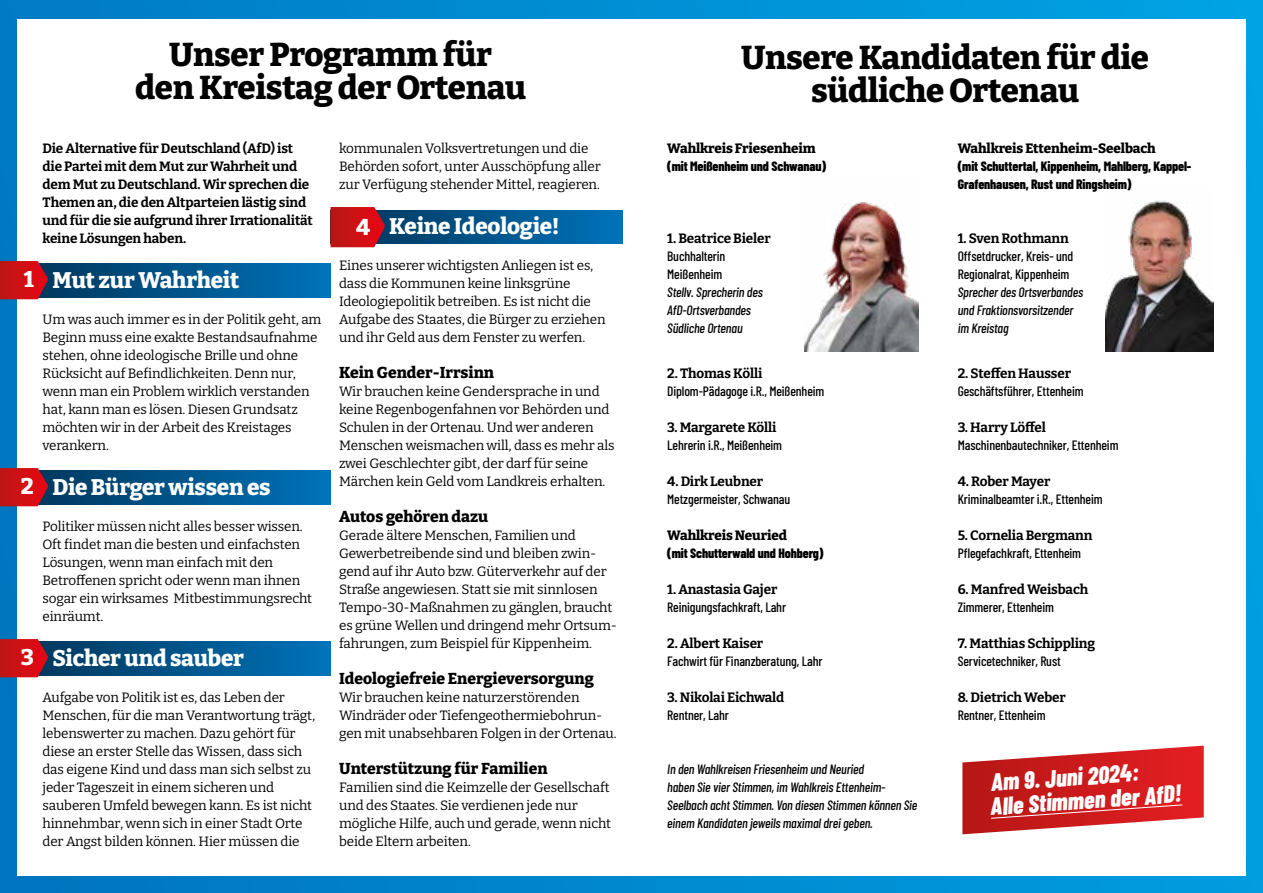
<style>
.page{position:relative;width:1263px;height:893px;background:#fff}
.page>*{position:absolute;margin:0;border:0;box-sizing:border-box;transform-origin:0 0}
.t1{font:800 33px/33px "Bitter";letter-spacing:-.01em;color:#000;text-align:center}
.t2{font:italic 800 24.6px/24px "Barlow Condensed";color:#fff}
.t3{font:800 22.5px "Bitter";letter-spacing:-.01em;color:#fff}
.t4{font:800 15.75px "Bitter";color:#000}
.t5{font:13.5px/18px "Bitter";letter-spacing:-.01em;color:#000}
.t6{font:700 13.5px/18px "Bitter";letter-spacing:-.01em;color:#000}
.t7{font:500 13.5px/18px "Barlow Condensed";letter-spacing:-.01em;color:#000}
.t8{font:italic 500 13.5px/18px "Barlow Condensed";letter-spacing:-.01em;color:#000}
.t9{font:800 13.5px/18px "Barlow Condensed";letter-spacing:-.01em;color:#000}
.t10{font:800 13.5px "Bitter";letter-spacing:-.01em;color:#000}
</style>
<div class="page">
<div style="left:0;top:0;width:1263px;height:893px;background:linear-gradient(to right,#0078c1,#00a0e2)"></div>
<div style="left:17px;top:19px;width:1229px;height:857px;background:#fff"></div>
<img style="left:804px;top:202px;width:115px;height:149px">
<img style="left:1106px;top:200px;width:108px;height:151px">
<svg style="left:962px;top:746px;width:242px;height:88px"></svg>
<svg style="left:48px;top:263px;width:283px;height:34px;background:#00568d"></svg>
<svg style="left:0;top:261px;width:48px;height:38px;background:#be161e"></svg>
<svg style="left:48px;top:470px;width:283px;height:34px;background:#00568d"></svg>
<svg style="left:0;top:468px;width:48px;height:38px;background:#be161e"></svg>
<svg style="left:48px;top:641px;width:283px;height:34px;background:#00568d"></svg>
<svg style="left:0;top:639px;width:48px;height:38px;background:#be161e"></svg>
<svg style="left:385px;top:210px;width:238px;height:33px;background:#005890"></svg>
<svg style="left:331px;top:207px;width:54px;height:40px;background:#c01920"></svg>
<h1 class="t1" style="left:135px;top:35px;width:393px">Unser Programm für<br>den Kreistag der Ortenau</h1>
<h3 class="t3" style="left:24px;top:260px;width:11px">1</h3>
<h3 class="t3" style="left:21px;top:467px;width:14px">2</h3>
<h3 class="t3" style="left:21px;top:638px;width:15px">3</h3>
<p class="t6" style="left:43px;top:138px;width:272px">Die Alternative für Deutschland (AfD) ist die Partei mit dem Mut zur Wahrheit und dem Mut zu Deutschland. Wir sprechen die Themen an, die den Altparteien lästig sind und für die sie aufgrund ihrer Irrationalität keine Lösungen haben.</p>
<h3 class="t3" style="left:53px;top:261px;width:188px">Mut zur Wahrheit</h3>
<p class="t5" style="left:43px;top:310px;width:280px">Um was auch immer es in der Politik geht, am Beginn muss eine exakte Bestandsaufnahme stehen, ohne ideologische Brille und ohne Rücksicht auf Befindlichkeiten. Denn nur, wenn man ein Problem wirklich verstanden hat, kann man es lösen. Diesen Grundsatz möchten wir in der Arbeit des Kreistages verankern.</p>
<h3 class="t3" style="left:53px;top:468px;width:219px">Die Bürger wissen es</h3>
<p class="t5" style="left:43px;top:517px;width:271px">Politiker müssen nicht alles besser wissen.<br>Oft findet man die besten und einfachsten Lösungen, wenn man einfach mit den Betroffenen spricht oder wenn man ihnen sogar ein wirksames Mitbestimmungsrecht einräumt.</p>
<h3 class="t3" style="left:53px;top:639px;width:193px">Sicher und sauber</h3>
<p class="t5" style="left:43px;top:688px;width:274px">Aufgabe von Politik ist es, das Leben der Menschen, für die man Verantwortung trägt, lebenswerter zu machen. Dazu gehört für diese an erster Stelle das Wissen, dass sich das eigene Kind und dass man sich selbst zu jeder Tageszeit in einem sicheren und sauberen Umfeld bewegen kann. Es ist nicht hinnehmbar, wenn sich in einer Stadt Orte der Angst bilden können. Hier müssen die</p>
<p class="t5" style="left:339px;top:139px;width:263px">kommunalen Volksvertretungen und die<br>Behörden sofort, unter Ausschöpfung aller zur Verfügung stehender Mittel, reagieren.</p>
<h3 class="t3" style="left:389px;top:207px;width:172px">Keine Ideologie!</h3>
<p class="t5" style="left:339px;top:256px;width:268px">Eines unserer wichtigsten Anliegen ist es, dass die Kommunen keine linksgrüne Ideologiepolitik betreiben. Es ist nicht die Aufgabe des Staates, die Bürger zu erziehen und ihr Geld aus dem Fenster zu werfen.</p>
<p class="t4" style="left:339px;top:359px;width:157px">Kein Gender-Irrsinn</p>
<p class="t5" style="left:339px;top:382px;width:277px">Wir brauchen keine Gendersprache in und keine Regenbogenfahnen vor Behörden und Schulen in der Ortenau. Und wer anderen Menschen weismachen will, dass es mehr als zwei Geschlechter gibt, der darf für seine Märchen kein Geld vom Landkreis erhalten.</p>
<p class="t4" style="left:339px;top:503px;width:151px">Autos gehören dazu</p>
<p class="t5" style="left:339px;top:526px;width:279px">Gerade ältere Menschen, Familien und Gewerbetreibende sind und bleiben zwin&shy;gend auf ihr Auto bzw. Güterverkehr auf der Straße angewiesen. Statt sie mit sinnlosen Tempo-30-Maßnahmen zu gänglen, braucht es grüne Wellen und dringend mehr Ortsum&shy;fahrungen, zum Beispiel für Kippenheim.</p>
<p class="t4" style="left:339px;top:665px;width:256px">Ideologiefreie Energieversorgung</p>
<p class="t5" style="left:339px;top:688px;width:279px">Wir brauchen keine naturzerstörenden<br>Windräder oder Tiefengeothermiebohrun&shy;gen mit unabsehbaren Folgen in der Ortenau.</p>
<p class="t4" style="left:339px;top:755px;width:210px">Unterstützung für Familien</p>
<p class="t5" style="left:339px;top:778px;width:274px">Familien sind die Keimzelle der Gesellschaft und des Staates. Sie verdienen jede nur mögliche Hilfe, auch und gerade, wenn nicht beide Eltern arbeiten.</p>
<h3 class="t3" style="left:356px;top:208px;width:15px">4</h3>
<h1 class="t1" style="left:741px;top:38px;width:409px">Unsere Kandidaten für die südliche Ortenau</h1>
<p class="t10" style="left:667px;top:137px;width:150px">Wahlkreis Friesenheim</p>
<p class="t9" style="left:667px;top:156px;width:160px">(mit Meißenheim und Schwanau)</p>
<p class="t6" style="left:667px;top:228px;width:105px">1. Beatrice Bieler</p>
<p class="t7" style="left:667px;top:246px;width:60px">Buchhalterin<br>Meißenheim</p>
<p class="t8" style="left:667px;top:282px;width:97px">Stellv. Sprecherin des<br>AfD-Ortsverbandes<br>Südliche Ortenau</p>
<p class="t6" style="left:667px;top:363px;width:97px">2. Thomas Kölli</p>
<p class="t7" style="left:667px;top:381px;width:159px">Diplom-Pädagoge i.R., Meißenheim</p>
<p class="t6" style="left:667px;top:417px;width:111px">3. Margarete Kölli</p>
<p class="t7" style="left:667px;top:435px;width:116px">Lehrerin i.R., Meißenheim</p>
<p class="t6" style="left:667px;top:471px;width:97px">4. Dirk Leubner</p>
<p class="t7" style="left:667px;top:489px;width:124px">Metzgermeister, Schwanau</p>
<p class="t10" style="left:667px;top:524px;width:121px">Wahlkreis Neuried</p>
<p class="t9" style="left:667px;top:543px;width:158px">(mit Schutterwald und Hohberg)</p>
<p class="t6" style="left:667px;top:579px;width:112px">1. Anastasia Gajer</p>
<p class="t7" style="left:667px;top:597px;width:120px">Reinigungsfachkraft, Lahr</p>
<p class="t6" style="left:667px;top:633px;width:98px">2. Albert Kaiser</p>
<p class="t7" style="left:667px;top:651px;width:157px">Fachwirt für Finanzberatung, Lahr</p>
<p class="t6" style="left:667px;top:687px;width:119px">3. Nikolai Eichwald</p>
<p class="t7" style="left:667px;top:705px;width:63px">Rentner, Lahr</p>
<p class="t8" style="left:667px;top:759px;width:252px">In den Wahlkreisen Friesenheim und Neuried<br>haben Sie vier Stimmen, im Wahlkreis Ettenheim-Seelbach acht Stimmen. Von diesen Stimmen können Sie einem Kandidaten jeweils maximal drei geben.</p>
<p class="t10" style="left:958px;top:137px;width:200px">Wahlkreis Ettenheim-Seelbach</p>
<p class="t9" style="left:958px;top:157px;width:235px">(mit Schuttertal, Kippenheim, Mahlberg, Kappel-<br>Grafenhausen, Rust und Ringsheim)</p>
<p class="t6" style="left:958px;top:228px;width:113px">1. Sven Rothmann</p>
<p class="t7" style="left:958px;top:246px;width:117px">Offsetdrucker, Kreis- und<br>Regionalrat, Kippenheim</p>
<p class="t8" style="left:958px;top:282px;width:127px">Sprecher des Ortsverbandes und Fraktionsvorsitzender im Kreistag</p>
<p class="t6" style="left:958px;top:363px;width:115px">2. Steffen Hausser</p>
<p class="t7" style="left:958px;top:381px;width:127px">Geschäftsführer, Ettenheim</p>
<p class="t6" style="left:958px;top:417px;width:90px">3. Harry Löffel</p>
<p class="t7" style="left:958px;top:435px;width:162px">Maschinenbautechniker, Ettenheim</p>
<p class="t6" style="left:958px;top:471px;width:94px">4. Rober Mayer</p>
<p class="t7" style="left:958px;top:489px;width:146px">Kriminalbeamter i.R., Ettenheim</p>
<p class="t6" style="left:958px;top:525px;width:136px">5. Cornelia Bergmann</p>
<p class="t7" style="left:958px;top:543px;width:125px">Pflegefachkraft, Ettenheim</p>
<p class="t6" style="left:958px;top:579px;width:132px">6. Manfred Weisbach</p>
<p class="t7" style="left:958px;top:597px;width:98px">Zimmerer, Ettenheim</p>
<p class="t6" style="left:958px;top:633px;width:139px">7. Matthias Schippling</p>
<p class="t7" style="left:958px;top:651px;width:105px">Servicetechniker, Rust</p>
<p class="t6" style="left:958px;top:687px;width:109px">8. Dietrich Weber</p>
<p class="t7" style="left:958px;top:705px;width:89px">Rentner, Ettenheim</p>
<h2 class="t2" style="left:988px;top:769px;width:193px;rotate:-4deg">Am 9. Juni 2024:<br>Alle Stimmen der AfD!</h2>
</div>
